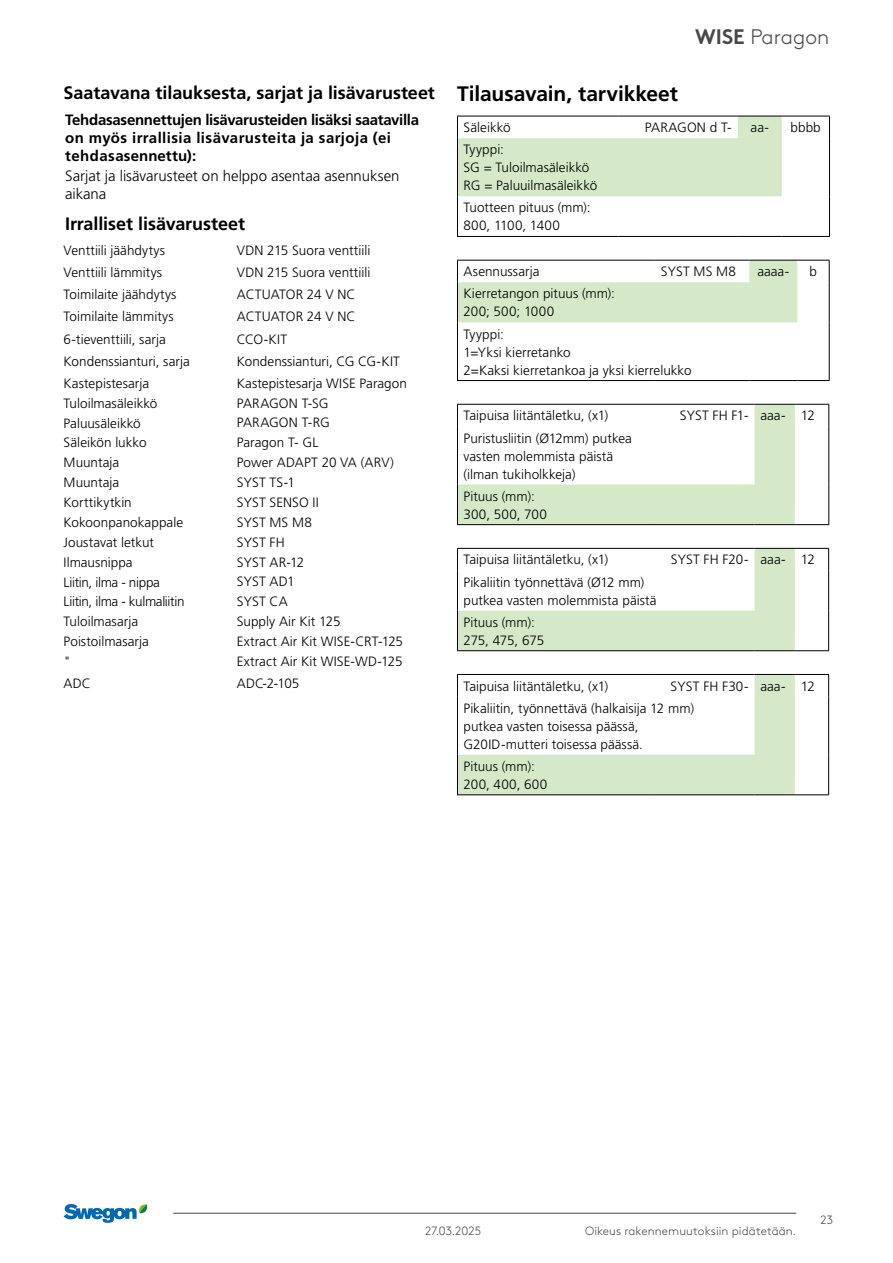
<style>
.page{position:relative;width:893px;height:1263px;background:#fff}
.page>*{position:absolute;margin:0;border:0;box-sizing:border-box;transform-origin:0 0}
.t1{font:300 21px "Swegon Brown";color:#474847}
.t2{font:700 18px "Frutiger LT Pro";letter-spacing:-.005em;color:#000}
.t3{font:700 15px/18px "Frutiger LT Pro";color:#000}
.t4{font:300 15px/18px "Frutiger LT Pro";letter-spacing:-.005em;color:#000}
.t5{font:300 13.5px/19.8px "Frutiger LT Pro";color:#000}
.t6{font:300 12px "Swegon Brown";letter-spacing:.005em;color:#474847}
.s1{font-weight:700}
.s2{font-size:21px}
</style>
<div class="page">
<hr style="left:173px;top:1213px;width:623px;height:1px;background:#474847">
<svg style="left:64px;top:1204px;width:84px;height:19px"></svg>
<svg style="left:457px;top:116px;width:325px;height:80px"></svg>
<hr style="left:619px;top:116px;width:119px;height:1px;background:#000">
<hr style="left:738px;top:116px;width:44px;height:1px;background:#000">
<hr style="left:782px;top:116px;width:48px;height:1px;background:#000">
<svg style="left:829px;top:116px;width:1px;height:22px"></svg>
<hr style="left:457px;top:138px;width:1px;height:58px;background:#000">
<hr style="left:829px;top:138px;width:1px;height:58px;background:#000">
<hr style="left:457px;top:196px;width:1px;height:40px;background:#000">
<hr style="left:829px;top:196px;width:1px;height:40px;background:#000">
<hr style="left:457px;top:236px;width:162px;height:1px;background:#000">
<hr style="left:619px;top:236px;width:119px;height:1px;background:#000">
<hr style="left:738px;top:236px;width:44px;height:1px;background:#000">
<hr style="left:782px;top:236px;width:48px;height:1px;background:#000">
<svg style="left:457px;top:260px;width:340px;height:62px"></svg>
<hr style="left:655px;top:260px;width:94px;height:1px;background:#000">
<hr style="left:749px;top:260px;width:48px;height:1px;background:#000">
<hr style="left:797px;top:260px;width:33px;height:1px;background:#000">
<svg style="left:829px;top:261px;width:1px;height:21px"></svg>
<hr style="left:457px;top:282px;width:1px;height:40px;background:#000">
<hr style="left:829px;top:282px;width:1px;height:40px;background:#000">
<hr style="left:457px;top:322px;width:1px;height:58px;background:#000">
<hr style="left:829px;top:322px;width:1px;height:58px;background:#000">
<hr style="left:457px;top:380px;width:198px;height:1px;background:#000">
<hr style="left:655px;top:380px;width:94px;height:1px;background:#000">
<hr style="left:749px;top:380px;width:48px;height:1px;background:#000">
<hr style="left:797px;top:380px;width:33px;height:1px;background:#000">
<svg style="left:457px;top:404px;width:338px;height:120px"></svg>
<hr style="left:656px;top:404px;width:98px;height:1px;background:#000">
<hr style="left:754px;top:404px;width:41px;height:1px;background:#000">
<hr style="left:795px;top:404px;width:34px;height:1px;background:#000">
<svg style="left:828px;top:405px;width:1px;height:21px"></svg>
<hr style="left:828px;top:426px;width:1px;height:58px;background:#000">
<hr style="left:828px;top:484px;width:1px;height:40px;background:#000">
<hr style="left:457px;top:524px;width:199px;height:1px;background:#000">
<hr style="left:656px;top:524px;width:98px;height:1px;background:#000">
<hr style="left:754px;top:524px;width:41px;height:1px;background:#000">
<hr style="left:795px;top:524px;width:34px;height:1px;background:#000">
<hr style="left:457px;top:426px;width:1px;height:58px;background:#000">
<hr style="left:457px;top:484px;width:1px;height:40px;background:#000">
<svg style="left:457px;top:548px;width:338px;height:102px"></svg>
<hr style="left:656px;top:548px;width:98px;height:1px;background:#000">
<hr style="left:754px;top:548px;width:41px;height:1px;background:#000">
<hr style="left:795px;top:548px;width:34px;height:1px;background:#000">
<svg style="left:828px;top:549px;width:1px;height:21px"></svg>
<hr style="left:828px;top:570px;width:1px;height:41px;background:#000">
<hr style="left:828px;top:611px;width:1px;height:39px;background:#000">
<hr style="left:457px;top:650px;width:199px;height:1px;background:#000">
<hr style="left:656px;top:650px;width:98px;height:1px;background:#000">
<hr style="left:754px;top:650px;width:41px;height:1px;background:#000">
<hr style="left:795px;top:650px;width:34px;height:1px;background:#000">
<hr style="left:457px;top:570px;width:1px;height:41px;background:#000">
<hr style="left:457px;top:611px;width:1px;height:39px;background:#000">
<svg style="left:457px;top:674px;width:338px;height:120px"></svg>
<hr style="left:656px;top:674px;width:98px;height:1px;background:#000">
<hr style="left:754px;top:674px;width:41px;height:1px;background:#000">
<hr style="left:795px;top:674px;width:34px;height:1px;background:#000">
<svg style="left:828px;top:675px;width:1px;height:21px"></svg>
<hr style="left:828px;top:696px;width:1px;height:59px;background:#000">
<hr style="left:828px;top:755px;width:1px;height:39px;background:#000">
<hr style="left:457px;top:794px;width:199px;height:1px;background:#000">
<hr style="left:656px;top:794px;width:98px;height:1px;background:#000">
<hr style="left:754px;top:794px;width:41px;height:1px;background:#000">
<hr style="left:795px;top:794px;width:34px;height:1px;background:#000">
<hr style="left:457px;top:696px;width:1px;height:59px;background:#000">
<hr style="left:457px;top:755px;width:1px;height:39px;background:#000">
<h1 class="t1" style="left:695px;top:22px;width:136px"><span class="s1">WISE</span> Paragon</h1>
<h2 class="t2" style="left:64px;top:82px;width:616px">Saatavana tilauksesta, sarjat ja lisävarusteet <span class="s2">Tilausavain, tarvikkeet</span></h2>
<p class="t5" style="left:463px;top:118px;width:49px">Säleikkö</p>
<p class="t5" style="left:645px;top:118px;width:88px">PARAGON d T-</p>
<p class="t5" style="left:751px;top:118px;width:20px">aa-</p>
<p class="t5" style="left:790px;top:118px;width:32px">bbbb</p>
<p class="t5" style="left:463px;top:141px;width:135px;line-height:18px">Tyyppi:<br>SG = Tuloilmasäleikkö<br>RG = Paluuilmasäleikkö</p>
<p class="t5" style="left:463px;top:199px;width:129px;line-height:18px">Tuotteen pituus (mm):<br>800, 1100, 1400</p>
<p class="t5" style="left:463px;top:262px;width:77px">Asennussarja</p>
<p class="t5" style="left:661px;top:262px;width:77px">SYST MS M8</p>
<p class="t5" style="left:757px;top:262px;width:33px">aaaa-</p>
<p class="t5" style="left:809px;top:262px;width:9px">b</p>
<p class="t5" style="left:463px;top:285px;width:153px;line-height:18px">Kierretangon pituus (mm):<br>200; 500; 1000</p>
<p class="t5" style="left:463px;top:325px;width:230px;line-height:18px">Tyyppi:<br>1=Yksi kierretanko<br>2=Kaksi kierretankoa ja yksi kierrelukko</p>
<p class="t5" style="left:463px;top:406px;width:146px">Taipuisa liitäntäletku, (x1)</p>
<p class="t5" style="left:680px;top:406px;width:137px">SYST FH F1- aaa- 12</p>
<p class="t5" style="left:463px;top:429px;width:170px;line-height:18px">Puristusliitin (Ø12mm) putkea vasten molemmista päistä (ilman tukiholkkeja)</p>
<p class="t5" style="left:463px;top:487px;width:85px;line-height:18px">Pituus (mm):<br>300, 500, 700</p>
<p class="t5" style="left:463px;top:550px;width:146px">Taipuisa liitäntäletku, (x1)</p>
<p class="t5" style="left:671px;top:550px;width:146px">SYST FH F20- aaa- 12</p>
<p class="t5" style="left:463px;top:573px;width:195px;line-height:18px">Pikaliitin työnnettävä (Ø12 mm) putkea vasten molemmista päistä</p>
<p class="t5" style="left:463px;top:613px;width:82px;line-height:18px">Pituus (mm):<br>275, 475, 675</p>
<p class="t5" style="left:463px;top:676px;width:146px">Taipuisa liitäntäletku, (x1)</p>
<p class="t3" style="left:65px;top:111px;width:355px">Tehdasasennettujen lisävarusteiden lisäksi saatavilla on myös irrallisia lisävarusteita ja sarjoja (ei tehdasasennettu):</p>
<p class="t4" style="left:65px;top:167px;width:336px">Sarjat ja lisävarusteet on helppo asentaa asennuksen aikana</p>
<h2 class="t2" style="left:65px;top:213px;width:182px">Irralliset lisävarusteet</h2>
<p class="t5" style="left:64px;top:240px;width:103px">Venttiili jäähdytys</p>
<p class="t5" style="left:237px;top:240px;width:135px">VDN 215 Suora venttiili</p>
<p class="t5" style="left:64px;top:263px;width:100px">Venttiili lämmitys</p>
<p class="t5" style="left:237px;top:263px;width:135px">VDN 215 Suora venttiili</p>
<p class="t5" style="left:64px;top:285px;width:114px">Toimilaite jäähdytys</p>
<p class="t5" style="left:237px;top:285px;width:120px">ACTUATOR 24 V NC</p>
<p class="t5" style="left:64px;top:307px;width:112px">Toimilaite lämmitys</p>
<p class="t5" style="left:237px;top:307px;width:120px">ACTUATOR 24 V NC</p>
<p class="t5" style="left:64px;top:329px;width:104px">6-tieventtiili, sarja</p>
<p class="t5" style="left:237px;top:329px;width:52px">CCO-KIT</p>
<p class="t5" style="left:64px;top:351px;width:128px">Kondenssianturi, sarja</p>
<p class="t5" style="left:237px;top:351px;width:165px">Kondenssianturi, CG CG-KIT</p>
<p class="t5" style="left:64px;top:373px;width:122px">Kastepistesarja<br>Tuloilmasäleikkö<br>Paluusäleikkö<br>Säleikön lukko<br>Muuntaja<br>Muuntaja<br>Korttikytkin<br>Kokoonpanokappale<br>Joustavat letkut<br>Ilmausnippa<br>Liitin, ilma - nippa<br>Liitin, ilma - kulmaliitin<br>Tuloilmasarja<br>Poistoilmasarja<br>"</p>
<p class="t5" style="left:237px;top:373px;width:172px">Kastepistesarja WISE Paragon<br>PARAGON T-SG<br>PARAGON T-RG<br>Paragon T- GL<br>Power ADAPT 20 VA (ARV)<br>SYST TS-1<br>SYST SENSO II<br>SYST MS M8<br>SYST FH<br>SYST AR-12<br>SYST AD1<br>SYST CA<br>Supply Air Kit 125<br>Extract Air Kit WISE-CRT-125<br>Extract Air Kit WISE-WD-125</p>
<p class="t5" style="left:64px;top:673px;width:29px">ADC</p>
<p class="t5" style="left:237px;top:673px;width:64px">ADC-2-105</p>
<p class="t5" style="left:463px;top:675px;width:353px;line-height:22.2px;text-indent:207px">SYST FH F30- aaa- 12<br>Pikaliitin, työnnettävä (halkaisija 12 mm)</p>
<p class="t5" style="left:463px;top:717px;width:181px;line-height:18px">putkea vasten toisessa päässä,<br>G20ID-mutteri toisessa päässä.</p>
<p class="t5" style="left:463px;top:757px;width:85px;line-height:18px">Pituus (mm):<br>200, 400, 600</p>
<p class="t6" style="left:425px;top:1221px;width:58px">27.03.2025</p>
<p class="t6" style="left:585px;top:1221px;width:213px">Oikeus rakennemuutoksiin pidätetään.</p>
<p class="t6" style="left:820px;top:1211px;width:15px">23</p>
</div>
